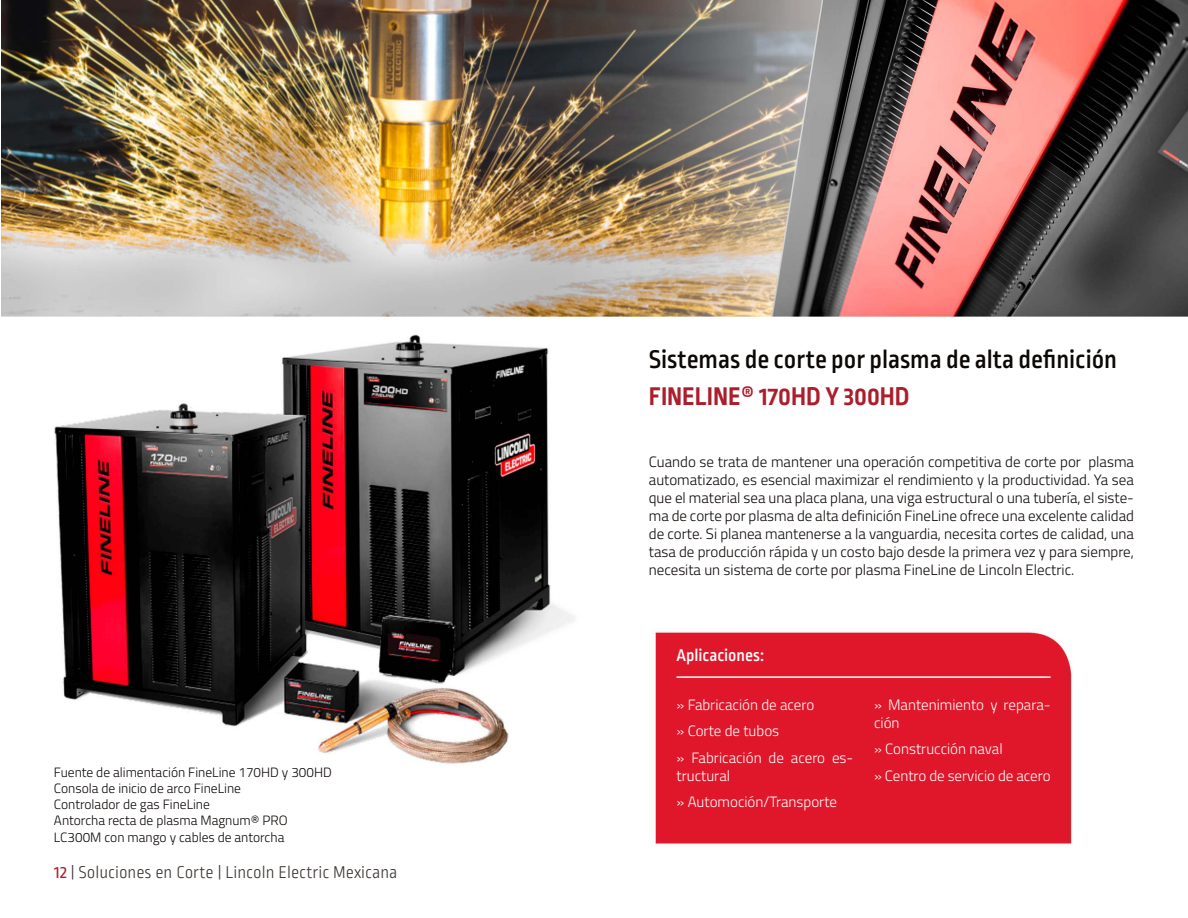
<style>
.page{position:relative;width:1188px;height:918px;background:#fff}
.page>*{position:absolute;margin:0;border:0;box-sizing:border-box;transform-origin:0 0}
.t1{font:500 27px "Ropa Sans Pro";color:#0c0806}
.t2{font:700 27px "Ropa Sans Pro";color:#ab1e2c}
.t3{font:300 18px "Ropa Sans Pro";color:#3b3532}
.t4{font:500 18px "Ropa Sans Pro";color:#fff}
.t5{font:300 15px/18px "Titillium";color:#0c0806;text-align:justify}
.t6{font:300 15px/18px "Titillium";color:#fff}
.t7{font:300 13.5px "Titillium";color:#0c0806}
.s1{font-weight:400;color:#ab1e2c}
</style>
<div class="page">
<img style="left:1px;top:1px;width:1187px;height:846px">
<hr style="left:677px;top:676px;width:374px;height:2px;background:#fff">
<p class="t7" style="left:54px;top:762px;width:279px">Fuente de alimentación FineLine 170HD y 300HD</p>
<p class="t7" style="left:54px;top:778px;width:189px">Consola de inicio de arco FineLine</p>
<p class="t7" style="left:54px;top:795px;width:157px">Controlador de gas FineLine</p>
<p class="t7" style="left:54px;top:811px;width:235px">Antorcha recta de plasma Magnum® PRO</p>
<p class="t7" style="left:54px;top:827px;width:232px">LC300M con mango y cables de antorcha</p>
<p class="t3" style="left:54px;top:863px;width:345px"><span class="s1">12</span> | Soluciones en Corte | Lincoln Electric Mexicana</p>
<p class="t1" style="left:649px;top:344px;width:470px">Sistemas de corte por plasma de alta definición</p>
<p class="t2" style="left:649px;top:381px;width:262px">FINELINE® 170HD Y 300HD</p>
<p class="t5" style="left:649px;top:452px;width:487px">Cuando se trata de mantener una operación competitiva de corte por plasma automatizado, es esencial maximizar el rendimiento y la productividad. Ya sea que el material sea una placa plana, una viga estructural o una tubería, el siste&shy;ma de corte por plasma de alta definición FineLine ofrece una excelente calidad de corte. Si planea mantenerse a la vanguardia, necesita cortes de calidad, una tasa de producción rápida y un costo bajo desde la primera vez y para siempre, necesita un sistema de corte por plasma FineLine de Lincoln Electric.</p>
<p class="t4" style="left:676px;top:645px;width:89px">Aplicaciones:</p>
<p class="t6" style="left:677px;top:695px;width:139px">» Fabricación de acero</p>
<p class="t6" style="left:677px;top:721px;width:104px">» Corte de tubos</p>
<p class="t6" style="left:677px;top:748px;width:178px">» Fabricación de acero es&shy;tructural</p>
<p class="t6" style="left:677px;top:792px;width:162px">» Automoción/Transporte</p>
<p class="t6" style="left:874px;top:695px;width:178px">» Mantenimiento y repara&shy;ción</p>
<p class="t6" style="left:874px;top:739px;width:130px">» Construcción naval</p>
<p class="t6" style="left:874px;top:766px;width:178px">» Centro de servicio de acero</p>
</div>
